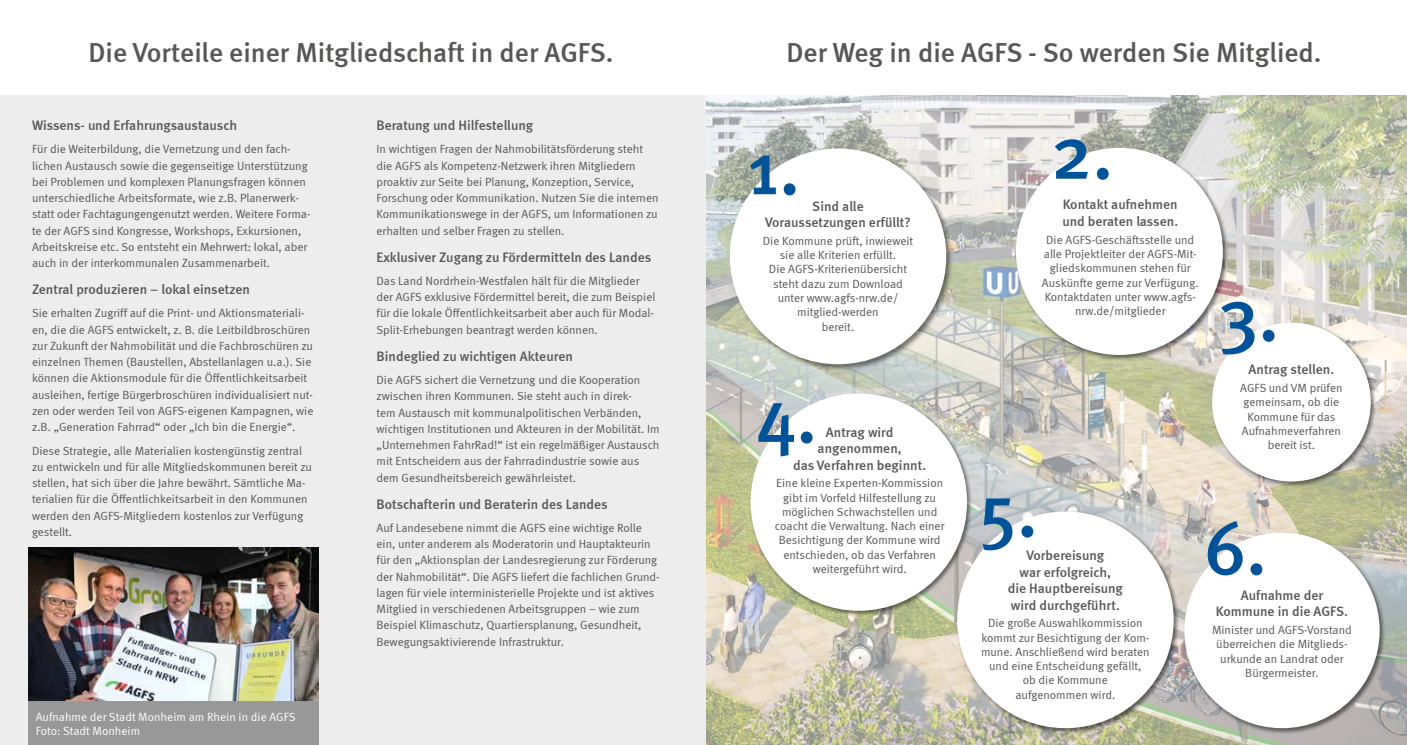
<style>
.page{position:relative;width:1407px;height:745px;background:#fff}
.page>*{position:absolute;margin:0;border:0;box-sizing:border-box;transform-origin:0 0}
.t1{font:500 75px "Meta";color:#005398}
.t2{font:500 27.5px "Meta";color:#575756}
.t3{font:13.75px/16.5px "Meta Medium LF";color:#575756;text-align:center}
.t4{font:11.88px/16.2px "Meta Normal LF";color:#575756}
.t5{font:11.88px/14.2px "Meta Normal";color:#fff}
</style>
<div class="page">
<img style="left:705px;top:95px;width:702px;height:649px">
<div style="left:0;top:95px;width:705px;height:649px;background:#ededed"></div>
<div style="left:728px;top:147px;width:226px;height:224px;background:#000;opacity:.5"></div>
<div style="left:730px;top:148px;width:216px;height:216px;background:#fff;border-radius:50%"></div>
<div style="left:1014px;top:146px;width:215px;height:215px;background:#000;opacity:.5"></div>
<div style="left:1016px;top:148px;width:207px;height:207px;background:#fff;border-radius:50%"></div>
<div style="left:1183px;top:531px;width:203px;height:203px;background:#000;opacity:.5"></div>
<div style="left:1184px;top:532px;width:195px;height:195px;background:#fff;border-radius:50%"></div>
<div style="left:1210px;top:321px;width:167px;height:166px;background:#000;opacity:.5"></div>
<div style="left:1212px;top:322px;width:158px;height:159px;background:#fff;border-radius:50%"></div>
<div style="left:956px;top:509px;width:224px;height:225px;background:#000;opacity:.5"></div>
<div style="left:957px;top:511px;width:216px;height:216px;background:#fff;border-radius:50%"></div>
<div style="left:749px;top:391px;width:224px;height:225px;background:#000;opacity:.5"></div>
<div style="left:750px;top:393px;width:217px;height:217px;background:#fff;border-radius:50%"></div>
<img style="left:29px;top:547px;width:290px;height:153px">
<div style="left:29px;top:700px;width:290px;height:44px;background:#999898"></div>
<h2 class="t2" style="left:88px;top:36px;width:527px">Die Vorteile einer Mitgliedschaft in der AGFS.</h2>
<p class="t3" style="left:32px;top:117px;width:207px">Wissens- und Erfahrungsaustausch</p>
<p class="t4" style="left:32px;top:141px;width:280px">Für die Weiterbildung, die Vernetzung und den fach&shy;lichen Austausch sowie die gegenseitige Unterstützung bei Problemen und komplexen Planungsfragen können unterschiedliche Arbeitsformate, wie z.B. Planerwerk&shy;statt oder Fachtagungengenutzt werden. Weitere Forma&shy;te der AGFS sind Kongresse, Workshops, Exkursionen, Arbeitskreise etc. So entsteht ein Mehrwert: lokal, aber auch in der interkommunalen Zusammenarbeit.</p>
<p class="t3" style="left:32px;top:281px;width:220px">Zentral produzieren – lokal einsetzen</p>
<p class="t4" style="left:32px;top:305px;width:283px">Sie erhalten Zugriff auf die Print- und Aktionsmateriali&shy;en, die die AGFS entwickelt, z. B. die Leitbildbroschüren zur Zukunft der Nahmobilität und die Fachbroschüren zu einzelnen Themen (Baustellen, Abstellanlagen u.a.). Sie können die Aktionsmodule für die Öffentlichkeitsarbeit ausleihen, fertige Bürgerbroschüren individualisiert nut&shy;zen oder werden Teil von AGFS-eigenen Kampagnen, wie z.B. „Generation Fahrrad“ oder „Ich bin die Energie“.</p>
<p class="t4" style="left:32px;top:442px;width:282px">Diese Strategie, alle Materialien kostengünstig zentral zu entwickeln und für alle Mitgliedskommunen bereit zu stellen, hat sich über die Jahre bewährt. Sämtliche Ma&shy;terialien für die Öffentlichkeitsarbeit in den Kommunen werden den AGFS-Mitgliedern kostenlos zur Verfügung gestellt.</p>
<p class="t5" style="left:36px;top:709px;width:261px">Aufnahme der Stadt Monheim am Rhein in die AGFS<br>Foto: Stadt Monheim</p>
<p class="t3" style="left:376px;top:117px;width:158px">Beratung und Hilfestellung</p>
<p class="t4" style="left:376px;top:141px;width:283px">In wichtigen Fragen der Nahmobilitätsförderung steht die AGFS als Kompetenz-Netzwerk ihren Mitgliedern proaktiv zur Seite bei Planung, Konzeption, Service, Forschung oder Kommunikation. Nutzen Sie die internen Kommunikationswege in der AGFS, um Informationen zu erhalten und selber Fragen zu stellen.</p>
<p class="t3" style="left:376px;top:248px;width:276px">Exklusiver Zugang zu Fördermitteln des Landes</p>
<p class="t4" style="left:376px;top:272px;width:280px">Das Land Nordrhein-Westfalen hält für die Mitglieder der AGFS exklusive Fördermittel bereit, die zum Beispiel für die lokale Öffentlichkeitsarbeit aber auch für Modal-Split-Erhebungen beantragt werden können.</p>
<p class="t3" style="left:376px;top:347px;width:198px">Bindeglied zu wichtigen Akteuren</p>
<p class="t4" style="left:376px;top:371px;width:285px">Die AGFS sichert die Vernetzung und die Kooperation zwischen ihren Kommunen. Sie steht auch in direk-<br>tem Austausch mit kommunalpolitischen Verbänden, wichtigen Institutionen und Akteuren in der Mobilität. Im „Unternehmen FahrRad!“ ist ein regelmäßiger Austausch mit Entscheidern aus der Fahrradindustrie sowie aus dem Gesundheitsbereich gewährleistet.</p>
<p class="t3" style="left:376px;top:495px;width:233px">Botschafterin und Beraterin des Landes</p>
<p class="t4" style="left:376px;top:519px;width:285px">Auf Landesebene nimmt die AGFS eine wichtige Rolle ein, unter anderem als Moderatorin und Hauptakteurin für den „Aktionsplan der Landesregierung zur Förderung der Nahmobilität“. Die AGFS liefert die fachlichen Grund&shy;lagen für viele interministerielle Projekte und ist aktives Mitglied in verschiedenen Arbeitsgruppen – wie zum Beispiel Klimaschutz, Quartiersplanung, Gesundheit, Bewegungsaktivierende Infrastruktur.</p>
<h2 class="t2" style="left:786px;top:36px;width:536px">Der Weg in die AGFS - So werden Sie Mitglied.</h2>
<h1 class="t1" style="left:747px;top:125px;width:55px">1.</h1>
<p class="t3" style="left:765px;top:197px;width:147px">Sind alle<br>Voraussetzungen erfüllt?</p>
<p class="t4" style="left:763px;top:233px;width:152px;line-height:14.2px;text-align:center">Die Kommune prüft, inwieweit sie alle Kriterien erfüllt.<br>Die AGFS-Kriterienübersicht steht dazu zum Download unter www.agfs-nrw.de/ mitglied-werden<br>bereit.</p>
<h1 class="t1" style="left:756px;top:372px;width:62px">4.</h1>
<p class="t3" style="left:793px;top:423px;width:134px">Antrag wird angenommen,<br>das Verfahren beginnt.</p>
<p class="t4" style="left:775px;top:475px;width:171px;line-height:14.2px;text-align:center">Eine kleine Experten-Kommission gibt im Vorfeld Hilfestellung zu möglichen Schwachstellen und coacht die Verwaltung. Nach einer<br>Besichtigung der Kommune wird entschieden, ob das Verfahren weitergeführt wird.</p>
<h1 class="t1" style="left:1051px;top:109px;width:64px">2.</h1>
<p class="t3" style="left:1062px;top:196px;width:117px;text-align:left">Kontakt aufnehmen und beraten lassen.</p>
<p class="t4" style="left:1042px;top:232px;width:158px;line-height:14.2px;text-align:center">Die AGFS-Geschäftsstelle und alle Projektleiter der AGFS-Mit&shy;gliedskommunen stehen für<br>Auskünfte gerne zur Verfügung.<br>Kontaktdaten unter www.agfs&shy;nrw.de/mitglieder</p>
<h1 class="t1" style="left:1219px;top:271px;width:62px">3.</h1>
<p class="t3" style="left:1248px;top:361px;width:87px">Antrag stellen.</p>
<p class="t4" style="left:1240px;top:380px;width:104px;line-height:14.2px;text-align:center">AGFS und VM prüfen gemeinsam, ob die<br>Kommune für das<br>Aufnahmeverfahren bereit ist.</p>
<h1 class="t1" style="left:979px;top:466px;width:61px">5.</h1>
<p class="t3" style="left:1008px;top:546px;width:117px">Vorbereisung<br>war erfolgreich,<br>die Hauptbereisung wird durchgeführt.</p>
<p class="t4" style="left:981px;top:615px;width:170px;line-height:14.2px;text-align:center">Die große Auswahlkommission kommt zur Besichtigung der Kom&shy;mune. Anschließend wird beraten und eine Entscheidung gefällt,<br>ob die Kommune<br>aufgenommen wird.</p>
<h1 class="t1" style="left:1203px;top:504px;width:65px">6.</h1>
<p class="t3" style="left:1216px;top:586px;width:134px">Aufnahme der<br>Kommune in die AGFS.</p>
<p class="t4" style="left:1212px;top:622px;width:141px;line-height:14.2px;text-align:center">Minister und AGFS-Vorstand überreichen die Mitglieds&shy;urkunde an Landrat oder<br>Bürgermeister.</p>
</div>
